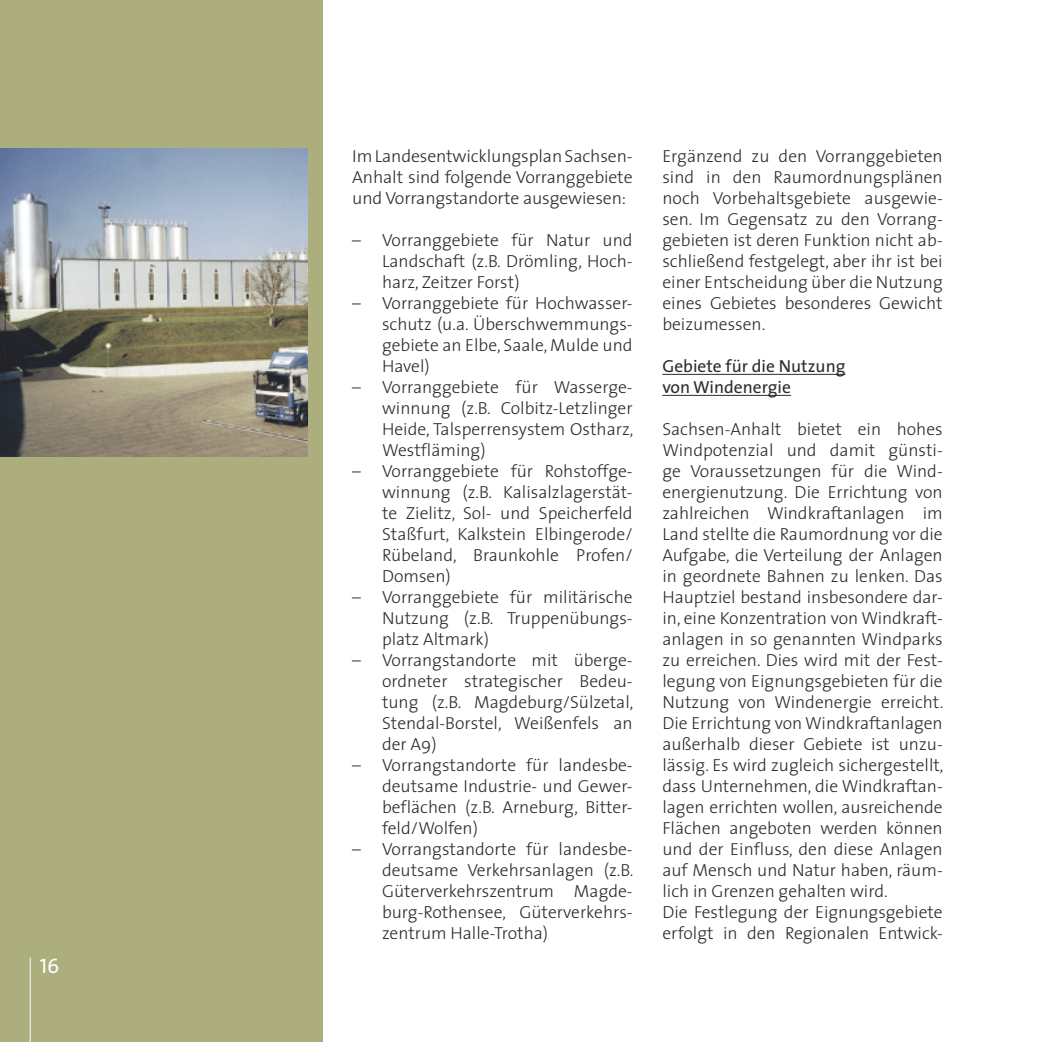
<style>
.page{position:relative;width:1042px;height:1042px;background:#fff}
.page>*{position:absolute;margin:0;border:0;box-sizing:border-box;transform-origin:0 0}
.t1{font:21px "The Sans Caps";color:#fff}
.t2{font:300 17.5px/21px "The Sans";color:#2d2c2c;text-align:justify}
.t3{font:17.5px/21px "The Sans";color:#2d2c2c}
</style>
<div class="page">
<div style="left:0;top:0;width:322px;height:1042px;background:#acae7d"></div>
<hr style="left:30px;top:957px;width:1px;height:85px;background:#fff">
<hr style="left:662px;top:374px;width:183px;height:1px;background:#2d2c2c">
<hr style="left:662px;top:395px;width:129px;height:1px;background:#2d2c2c">
<img style="left:0;top:149px;width:308px;height:307px">
<p class="t1" style="left:40px;top:948px;width:21px">16</p>
<p class="t2" style="left:352px;top:145px;width:282px">Im Landesentwicklungsplan Sachsen-Anhalt sind folgende Vorranggebiete und Vorrangstandorte ausgewiesen:</p>
<p class="t2" style="left:382px;top:229px;width:252px;text-indent:-30px">– Vorranggebiete für Natur und Landschaft (z.B. Drömling, Hoch&shy;harz, Zeitzer Forst)</p>
<p class="t2" style="left:382px;top:292px;width:252px;text-indent:-30px">– Vorranggebiete für Hochwasser&shy;schutz (u.a. Überschwemmungs&shy;gebiete an Elbe, Saale, Mulde und Havel)</p>
<p class="t2" style="left:382px;top:376px;width:253px;text-indent:-30px">– Vorranggebiete für Wasserge&shy;winnung (z.B. Colbitz-Letzlinger Heide, Talsperrensystem Ostharz, Westfläming)</p>
<p class="t2" style="left:382px;top:460px;width:252px;text-indent:-30px">– Vorranggebiete für Rohstoffge&shy;winnung (z.B. Kalisalzlagerstät&shy;te Zielitz, Sol- und Speicherfeld Staßfurt, Kalkstein Elbingerode/ Rübeland, Braunkohle Profen/ Domsen)</p>
<p class="t2" style="left:382px;top:586px;width:252px;text-indent:-30px">– Vorranggebiete für militärische Nutzung (z.B. Truppenübungs&shy;platz Altmark)</p>
<p class="t2" style="left:382px;top:649px;width:253px;text-indent:-30px">– Vorrangstandorte mit überge&shy;ordneter strategischer Bedeu&shy;tung (z.B. Magdeburg/Sülzetal, Stendal-Borstel, Weißenfels an der A9)</p>
<p class="t2" style="left:382px;top:754px;width:252px;text-indent:-30px">– Vorrangstandorte für landesbe&shy;deutsame Industrie- und Gewer&shy;beflächen (z.B. Arneburg, Bitter&shy;feld/Wolfen)</p>
<p class="t2" style="left:382px;top:838px;width:253px;text-indent:-30px">– Vorrangstandorte für landesbe&shy;deutsame Verkehrsanlagen (z.B.<br>Güterverkehrszentrum Magde&shy;burg-Rothensee, Güterverkehrs&shy;zentrum Halle-Trotha)</p>
<p class="t2" style="left:662px;top:145px;width:282px">Ergänzend zu den Vorranggebieten sind in den Raumordnungsplänen noch Vorbehaltsgebiete ausgewie&shy;sen. Im Gegensatz zu den Vorrang&shy;gebieten ist deren Funktion nicht ab&shy;schließend festgelegt, aber ihr ist bei einer Entscheidung über die Nutzung eines Gebietes besonderes Gewicht beizumessen.</p>
<p class="t3" style="left:662px;top:355px;width:185px">Gebiete für die Nutzung von Windenergie</p>
<p class="t2" style="left:662px;top:418px;width:283px;text-align:left">Sachsen-Anhalt bietet ein hohes Windpotenzial und damit günsti&shy;ge Voraussetzungen für die Wind&shy;energienutzung. Die Errichtung von zahlreichen Windkraftanlagen im Land stellte die Raumordnung vor die Aufgabe, die Verteilung der Anlagen in geordnete Bahnen zu lenken. Das Hauptziel bestand insbesondere dar&shy;in, eine Konzentration von Windkraft&shy;anlagen in so genannten Windparks zu erreichen. Dies wird mit der Fest&shy;legung von Eignungsgebieten für die Nutzung von Windenergie erreicht.<br>Die Errichtung von Windkraftanlagen außerhalb dieser Gebiete ist unzu&shy;lässig. Es wird zugleich sichergestellt, dass Unternehmen, die Windkraftan&shy;lagen errichten wollen, ausreichende Flächen angeboten werden können und der Einfluss, den diese Anlagen auf Mensch und Natur haben, räum&shy;lich in Grenzen gehalten wird.<br>Die Festlegung der Eignungsgebiete erfolgt in den Regionalen Entwick-</p>
</div>
